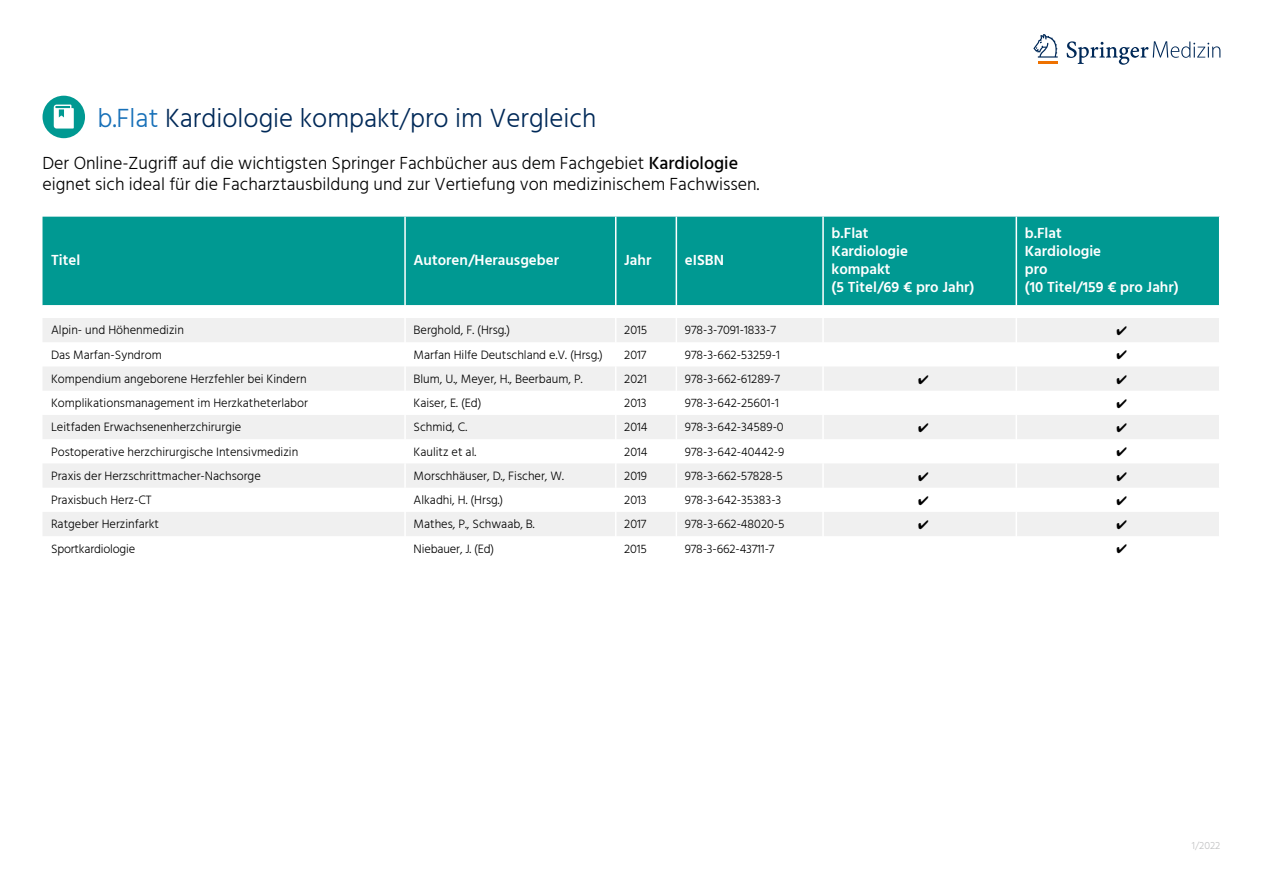
<style>
.page{position:relative;width:1263px;height:893px;background:#fff}
.page>*{position:absolute;margin:0;border:0;box-sizing:border-box;transform-origin:0 0}
.t1{font:300 27px "Hind";color:#002958}
.t2{font:300 18px/21.6px "Hind";color:#000}
.t3{font:600 15px/18px "Hind";color:#fff}
.t4{font:300 12.45px "Hind";color:#000}
.t5{font:300 10.5px "Hind";color:#c0c1c2}
.s1{color:#1770b8}
.s2{font-weight:500}
</style>
<div class="page">
<div style="left:43px;top:217px;width:1176px;height:88px;background:#009992"></div>
<hr style="left:404px;top:217px;width:2px;height:88px;background:#fff">
<hr style="left:615px;top:217px;width:1px;height:88px;background:#fff">
<hr style="left:676px;top:217px;width:1px;height:88px;background:#fff">
<hr style="left:822px;top:217px;width:2px;height:88px;background:#fff">
<hr style="left:1015px;top:217px;width:2px;height:88px;background:#fff">
<hr style="left:1038px;top:61px;width:20px;height:3px;background:#ee7100">
<svg style="left:1033px;top:34px;width:25px;height:24px"></svg>
<svg style="left:1067px;top:41px;width:153px;height:24px"></svg>
<div style="left:43px;top:96px;width:42px;height:42px;background:#009992;border-radius:50%"></div>
<svg style="left:54px;top:105px;width:20px;height:24px"></svg>
<svg style="left:43px;top:305px;width:1176px;height:231px"></svg>
<h1 class="t1" style="left:98px;top:100px;width:500px"><span class="s1">b.Flat</span> Kardiologie kompakt/pro im Vergleich</h1>
<h2 class="t2" style="left:43px;top:153px;width:718px">Der Online-Zugriff auf die wichtigsten Springer Fachbücher aus dem Fachgebiet <span class="s2">Kardiologie </span>eignet sich ideal für die Facharztausbildung und zur Vertiefung von medizinischem Fachwissen.</h2>
<p class="t3" style="left:51px;top:251px;width:31px">Titel</p>
<p class="t3" style="left:413px;top:251px;width:147px">Autoren/Herausgeber</p>
<p class="t3" style="left:624px;top:251px;width:29px">Jahr</p>
<p class="t3" style="left:685px;top:251px;width:41px">eISBN</p>
<p class="t4" style="left:51px;top:322px;width:134px">Alpin- und Höhenmedizin</p>
<p class="t4" style="left:414px;top:322px;width:98px">Berghold, F. (Hrsg.)</p>
<p class="t4" style="left:624px;top:322px;width:25px">2015</p>
<p class="t4" style="left:685px;top:322px;width:92px">978-3-7091-1833-7</p>
<p class="t4" style="left:51px;top:346px;width:112px">Das Marfan-Syndrom</p>
<p class="t4" style="left:414px;top:346px;width:191px">Marfan Hilfe Deutschland e.V. (Hrsg.)</p>
<p class="t4" style="left:624px;top:346px;width:24px">2017</p>
<p class="t4" style="left:685px;top:346px;width:97px">978-3-662-53259-1</p>
<p class="t4" style="left:51px;top:370px;width:257px">Kompendium angeborene Herzfehler bei Kindern</p>
<p class="t4" style="left:414px;top:370px;width:171px">Blum, U., Meyer, H., Beerbaum, P.</p>
<p class="t4" style="left:624px;top:370px;width:24px">2021</p>
<p class="t4" style="left:685px;top:370px;width:97px">978-3-662-61289-7</p>
<p class="t4" style="left:51px;top:395px;width:259px">Komplikationsmanagement im Herzkatheterlabor</p>
<p class="t4" style="left:414px;top:395px;width:70px">Kaiser, E. (Ed)</p>
<p class="t4" style="left:624px;top:395px;width:24px">2013</p>
<p class="t4" style="left:685px;top:395px;width:95px">978-3-642-25601-1</p>
<p class="t4" style="left:51px;top:419px;width:192px">Leitfaden Erwachsenenherzchirurgie</p>
<p class="t4" style="left:414px;top:419px;width:55px">Schmid, C.</p>
<p class="t4" style="left:624px;top:419px;width:25px">2014</p>
<p class="t4" style="left:685px;top:419px;width:100px">978-3-642-34589-0</p>
<p class="t4" style="left:51px;top:443px;width:249px">Postoperative herzchirurgische Intensivmedizin</p>
<p class="t4" style="left:414px;top:443px;width:64px">Kaulitz et al.</p>
<p class="t4" style="left:624px;top:443px;width:25px">2014</p>
<p class="t4" style="left:685px;top:443px;width:101px">978-3-642-40442-9</p>
<p class="t4" style="left:51px;top:467px;width:211px">Praxis der Herzschrittmacher-Nachsorge</p>
<p class="t4" style="left:414px;top:467px;width:152px">Morschhäuser, D., Fischer, W.</p>
<p class="t4" style="left:624px;top:467px;width:24px">2019</p>
<p class="t4" style="left:685px;top:467px;width:100px">978-3-662-57828-5</p>
<p class="t4" style="left:51px;top:492px;width:102px">Praxisbuch Herz-CT</p>
<p class="t4" style="left:414px;top:492px;width:91px">Alkadhi, H. (Hrsg.)</p>
<p class="t4" style="left:624px;top:492px;width:24px">2013</p>
<p class="t4" style="left:685px;top:492px;width:98px">978-3-642-35383-3</p>
<p class="t4" style="left:51px;top:516px;width:110px">Ratgeber Herzinfarkt</p>
<p class="t4" style="left:414px;top:516px;width:123px">Mathes, P., Schwaab, B.</p>
<p class="t4" style="left:624px;top:516px;width:24px">2017</p>
<p class="t4" style="left:685px;top:516px;width:101px">978-3-662-48020-5</p>
<p class="t4" style="left:51px;top:540px;width:86px">Sportkardiologie</p>
<p class="t4" style="left:414px;top:540px;width:82px">Niebauer, J. (Ed)</p>
<p class="t4" style="left:624px;top:540px;width:24px">2015</p>
<p class="t4" style="left:685px;top:540px;width:91px">978-3-662-43711-7</p>
<p class="t3" style="left:831px;top:224px;width:144px">b.Flat<br>Kardiologie<br>kompakt<br>(5 Titel/69 € pro Jahr)</p>
<p class="t3" style="left:1025px;top:224px;width:155px">b.Flat<br>Kardiologie<br>pro<br>(10 Titel/159 € pro Jahr)</p>
<p class="t5" style="left:1192px;top:839px;width:30px">1/2022</p>
</div>
